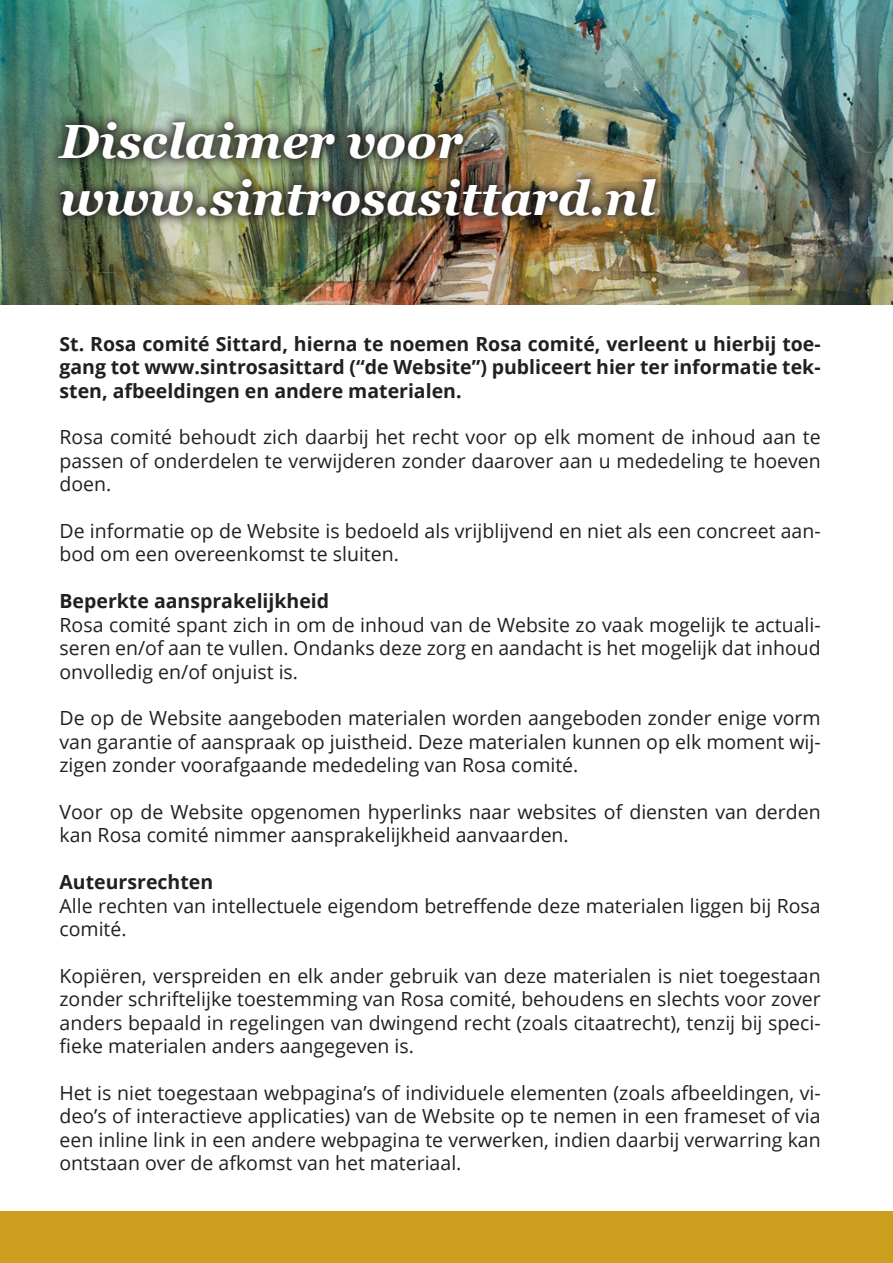
<style>
.page{position:relative;width:893px;height:1263px;background:#fff}
.page>*{position:absolute;margin:0;border:0;box-sizing:border-box;transform-origin:0 0}
.t1{font:italic 700 48px/57.6px "Georgia";color:#fff}
.t2{font:19.5px/23.4px "Open Sans";color:#231f20;text-align:justify}
.t3{font:700 19.5px/23.4px "Open Sans";color:#231f20;text-align:justify}
</style>
<div class="page">
<img style="left:0;top:0;width:893px;height:304px">
<img style="left:47px;top:110px;width:620px;height:117px">
<div style="left:0;top:1212px;width:893px;height:51px;background:#cc9e1e"></div>
<h1 class="t1" style="left:60px;top:110px;width:597px">Disclaimer voor www.sintrosasittard.nl</h1>
<p class="t3" style="left:60px;top:332px;width:763px">St. Rosa comité Sittard, hierna te noemen Rosa comité, verleent u hierbij toe&shy;gang tot www.sintrosasittard (“de Website”) publiceert hier ter informatie tek&shy;sten, afbeeldingen en andere materialen.</p>
<p class="t2" style="left:60px;top:425px;width:763px">Rosa comité behoudt zich daarbij het recht voor op elk moment de inhoud aan te passen of onderdelen te verwijderen zonder daarover aan u mededeling te hoeven doen.</p>
<p class="t2" style="left:60px;top:519px;width:763px">De informatie op de Website is bedoeld als vrijblijvend en niet als een concreet aan&shy;bod om een overeenkomst te sluiten.</p>
<p class="t3" style="left:60px;top:589px;width:271px">Beperkte aansprakelijkheid</p>
<p class="t2" style="left:60px;top:612px;width:763px">Rosa comité spant zich in om de inhoud van de Website zo vaak mogelijk te actuali&shy;seren en/of aan te vullen. Ondanks deze zorg en aandacht is het mogelijk dat inhoud onvolledig en/of onjuist is.</p>
<p class="t2" style="left:60px;top:706px;width:763px">De op de Website aangeboden materialen worden aangeboden zonder enige vorm van garantie of aanspraak op juistheid. Deze materialen kunnen op elk moment wij&shy;zigen zonder voorafgaande mededeling van Rosa comité.</p>
<p class="t2" style="left:60px;top:800px;width:763px">Voor op de Website opgenomen hyperlinks naar websites of diensten van derden kan Rosa comité nimmer aansprakelijkheid aanvaarden.</p>
<p class="t3" style="left:60px;top:870px;width:155px">Auteursrechten</p>
<p class="t2" style="left:60px;top:893px;width:763px">Alle rechten van intellectuele eigendom betreffende deze materialen liggen bij Rosa comité.</p>
<p class="t2" style="left:60px;top:963px;width:763px">Kopiëren, verspreiden en elk ander gebruik van deze materialen is niet toegestaan zonder schriftelijke toestemming van Rosa comité, behoudens en slechts voor zover anders bepaald in regelingen van dwingend recht (zoals citaatrecht), tenzij bij speci&shy;fieke materialen anders aangegeven is.</p>
<p class="t2" style="left:60px;top:1080px;width:763px">Het is niet toegestaan webpagina’s of individuele elementen (zoals afbeeldingen, vi&shy;deo’s of interactieve applicaties) van de Website op te nemen in een frameset of via een inline link in een andere webpagina te verwerken, indien daarbij verwarring kan ontstaan over de afkomst van het materiaal.</p>
</div>
